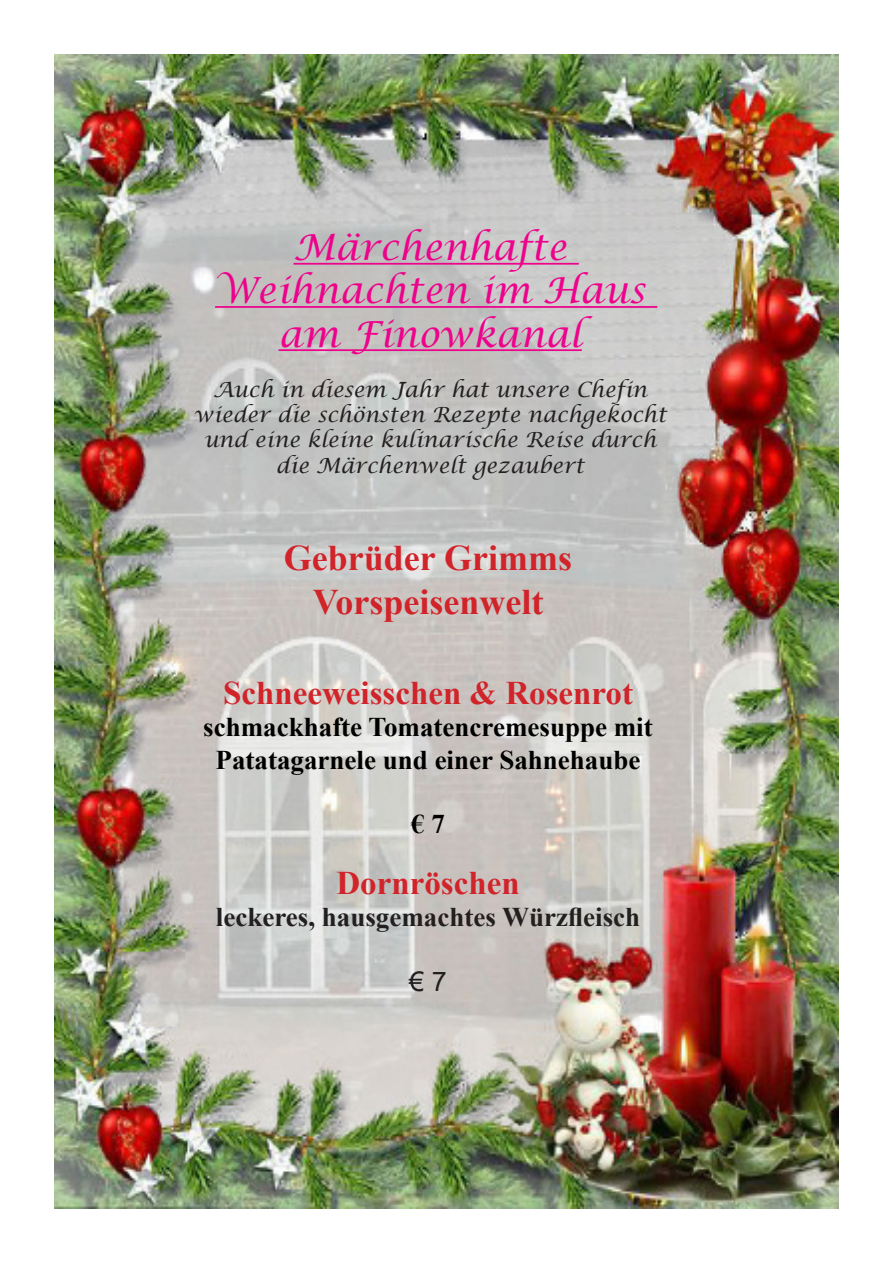
<style>
.page{position:relative;width:893px;height:1263px;background:#fff}
.page>*{position:absolute;margin:0;border:0;box-sizing:border-box;transform-origin:0 0}
.t1{font:italic 36px/43.2px "Lucida Calligraphy";color:#ed028c;text-align:center}
.t2{font:700 36px "Times New Roman";color:#d1232a}
.t3{font:700 33px "Times New Roman";color:#d1232a}
.t4{font:700 27px "Times New Roman";color:#000}
.t5{font:700 27px "Times New Roman";color:#231f20}
.t6{font:27px "Arial";color:#231f20}
.t7{font:italic 21px/25.2px "Lucida Calligraphy";color:#231f20;text-align:center}
</style>
<div class="page">
<img style="left:54px;top:54px;width:785px;height:1155px">
<hr style="left:294px;top:263px;width:285px;height:2px;background:#ed028c">
<hr style="left:215px;top:306px;width:442px;height:2px;background:#ed028c">
<hr style="left:279px;top:349px;width:303px;height:2px;background:#ed028c">
<p class="t1" style="left:294px;top:227px;width:275px">Märchenhafte</p>
<p class="t1" style="left:215px;top:270px;width:432px">Weihnachten im Haus am Finowkanal</p>
<p class="t7" style="left:194px;top:378px;width:474px">Auch in diesem Jahr hat unsere Chefin wieder die schönsten Rezepte nachgekocht und eine kleine kulinarische Reise durch die Märchenwelt gezaubert</p>
<p class="t2" style="left:284px;top:532px;width:290px">Gebrüder Grimms</p>
<p class="t2" style="left:313px;top:576px;width:232px">Vorspeisenwelt</p>
<p class="t3" style="left:223px;top:669px;width:412px">Schneeweisschen &amp; Rosenrot</p>
<p class="t4" style="left:203px;top:708px;width:451px">schmackhafte Tomatencremesuppe mit</p>
<p class="t4" style="left:216px;top:740px;width:426px">Patatagarnele und einer Sahnehaube</p>
<p class="t4" style="left:411px;top:805px;width:35px">€ 7</p>
<p class="t3" style="left:336px;top:859px;width:185px">Dornröschen</p>
<p class="t5" style="left:216px;top:898px;width:426px">leckeres, hausgemachtes Würzfleisch</p>
<p class="t6" style="left:409px;top:963px;width:39px">€ 7</p>
</div>
